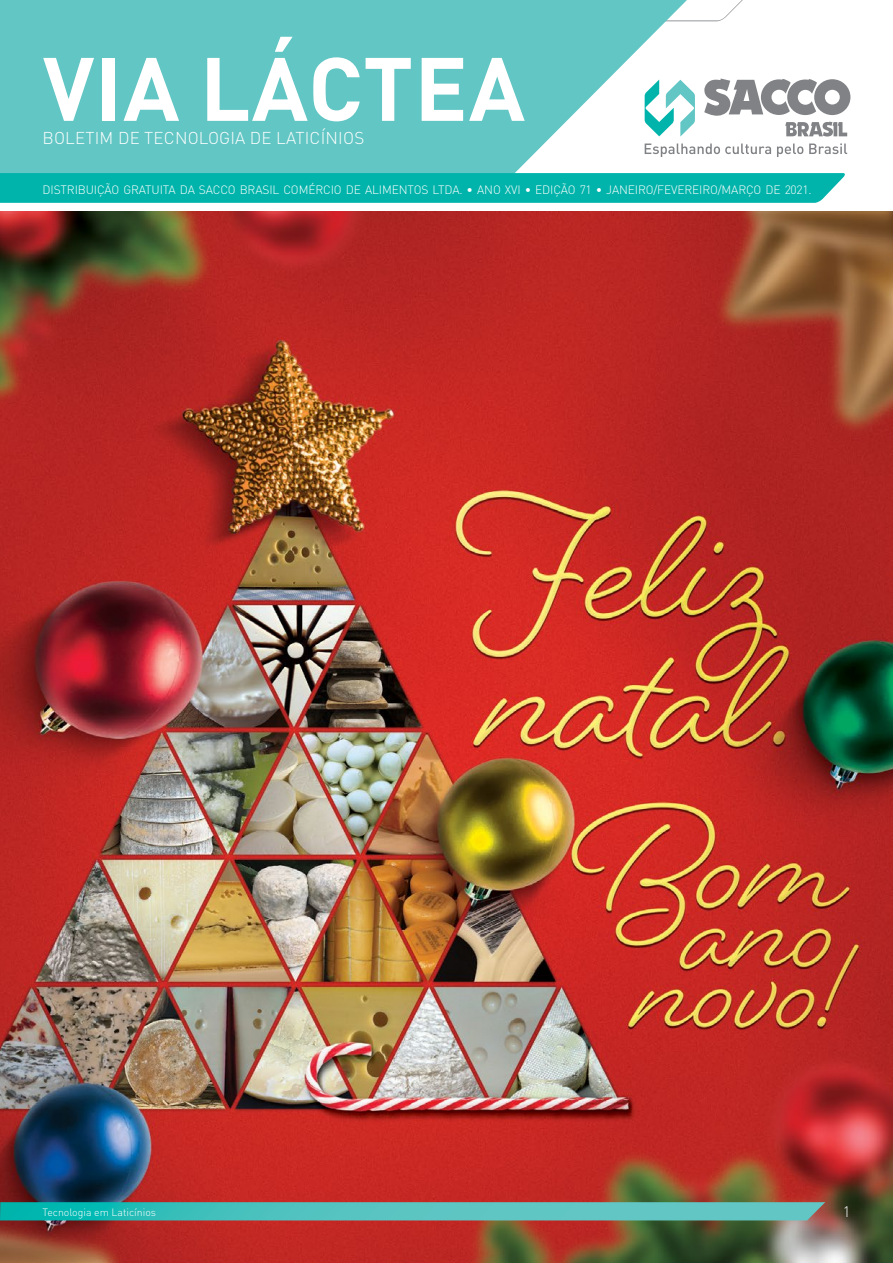
<style>
.page{position:relative;width:893px;height:1263px;background:#fff}
.page>*{position:absolute;margin:0;border:0;box-sizing:border-box;transform-origin:0 0}
.t1{font:700 88.5px "DIN Pro";letter-spacing:.01em;color:#fff}
.t2{font:300 16.95px "DIN Pro";letter-spacing:.01em;color:#fff}
.t3{font:300 15px "DIN Pro";color:#fff}
.t4{font:300 12px "DIN Pro";letter-spacing:-.01em;color:#fff}
.t5{font:300 10.5px "DIN Pro";color:#fff}
</style>
<div class="page">
<img style="left:0;top:212px;width:893px;height:1051px">
<svg style="left:0;top:1202px;width:825px;height:18px"></svg>
<svg style="left:104px;top:0;width:789px;height:493px"></svg>
<svg style="left:0;top:0;width:709px;height:173px;fill:#61c6c4"></svg>
<div style="left:0;top:173px;width:848px;height:30px;background:#00b4ab"></div>
<svg style="left:785px;top:122px;width:62px;height:14px"></svg>
<svg style="left:704px;top:79px;width:146px;height:37px"></svg>
<svg style="left:645px;top:80px;width:50px;height:57px"></svg>
<svg style="left:645px;top:144px;width:126px;height:13px"></svg>
<svg style="left:777px;top:144px;width:26px;height:13px"></svg>
<svg style="left:809px;top:143px;width:38px;height:11px"></svg>
<h1 class="t1" style="left:43px;top:15px;width:484px">VIA LÁCTEA</h1>
<h2 class="t2" style="left:43px;top:125px;width:323px">BOLETIM DE TECNOLOGIA DE LATICÍNIOS</h2>
<p class="t4" style="left:43px;top:180px;width:770px">DISTRIBUIÇÃO GRATUITA DA SACCO BRASIL COMÉRCIO DE ALIMENTOS LTDA. • ANO XVI • EDIÇÃO 71 • JANEIRO/FEVEREIRO/MARÇO DE 2021.</p>
<p class="t5" style="left:43px;top:1204px;width:115px">Tecnologia em Laticínios</p>
<p class="t3" style="left:843px;top:1200px;width:9px">1</p>
</div>
